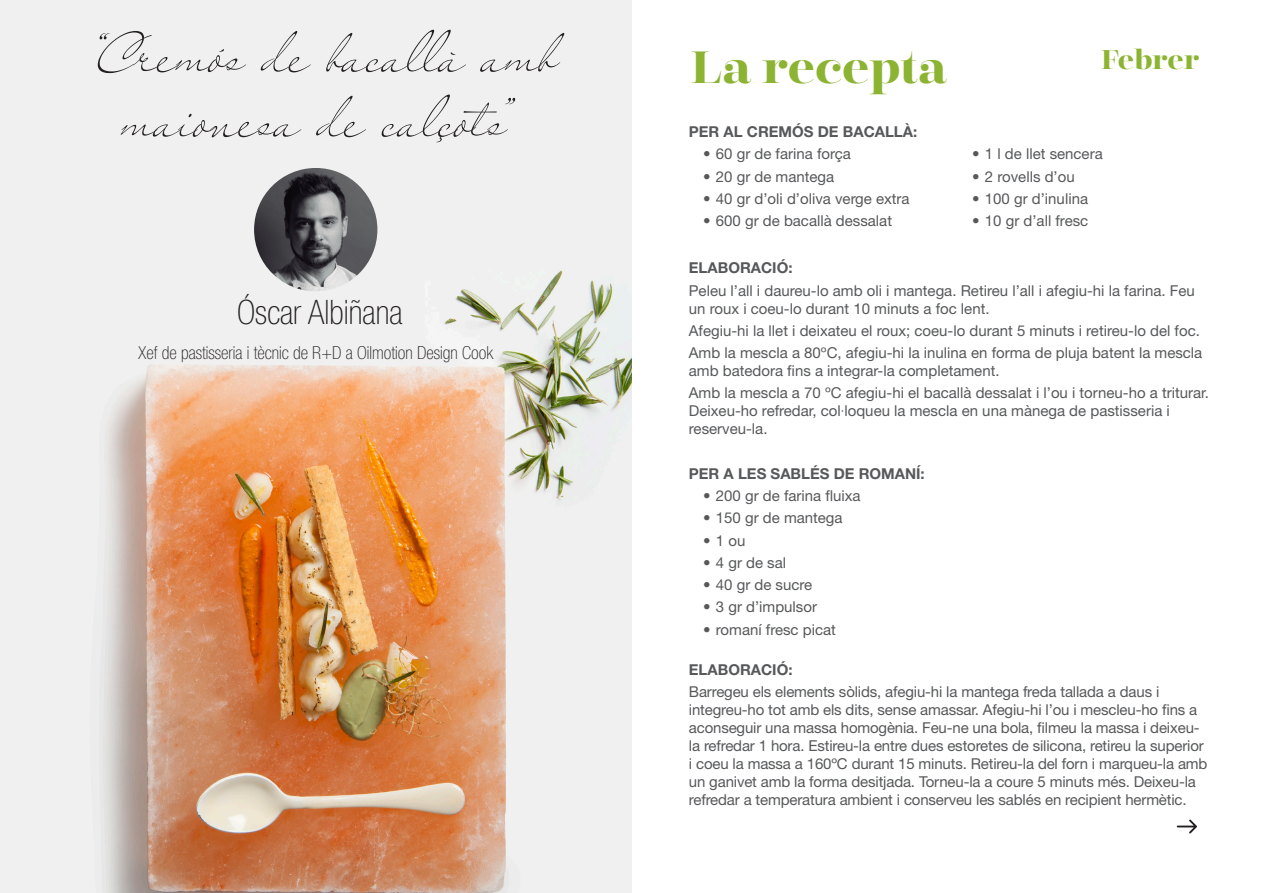
<style>
.page{position:relative;width:1263px;height:893px;background:#fff}
.page>*{position:absolute;margin:0;border:0;box-sizing:border-box;transform-origin:0 0}
.t1{font:54px "Mr Leopolde";letter-spacing:-.03em;color:#231f20}
.t2{font:700 45px "Encorpada Classic";color:#8cb432}
.t3{font:100 condensed 33.75px "Helvetica Neue LT Std";color:#231f20}
.t4{font:700 27px "Encorpada Classic";letter-spacing:-.015em;color:#8cb432}
.t5{font:100 condensed 18px "Helvetica Neue LT Std";color:#231f20}
.t6{font:15px/18px "Helvetica Neue LT Std";color:#57585a}
.t7{font:700 15px "Helvetica Neue LT Std";color:#57585a}
.s1{font-weight:100;font-stretch:condensed}
</style>
<div class="page">
<img style="left:0;top:0;width:631px;height:893px">
<svg style="left:1177px;top:820px;width:20px;height:13px"></svg>
<img style="left:254px;top:168px;width:123px;height:123px;border-radius:62px">
<p class="t1" style="left:81px;top:21px;width:470px">“Cremós de bacallà amb</p>
<p class="t1" style="left:115px;top:86px;width:402px">maionesa de calçots”</p>
<p class="t3" style="left:237px;top:294px;width:167px">Óscar Albiñana</p>
<p class="t5" style="left:138px;top:343px;width:357px">Xef de pastisseria i tècnic de R+D a Oilmotion Design Cook</p>
<p class="t2" style="left:691px;top:36px;width:258px">La recepta</p>
<p class="t7" style="left:689px;top:123px;width:230px">PER AL CREMÓS DE BACALLÀ:</p>
<p class="t6" style="left:703px;top:145px;width:149px">• 60 gr de farina força</p>
<p class="t6" style="left:703px;top:167px;width:133px">• 20 gr de mantega</p>
<p class="t6" style="left:703px;top:189px;width:208px">• 40 gr d’oli d’oliva verge extra</p>
<p class="t6" style="left:703px;top:212px;width:190px">• 600 gr de bacallà dessalat</p>
<p class="t4" style="left:1101px;top:41px;width:100px">Febrer</p>
<p class="t6" style="left:972px;top:145px;width:132px">• 1 l de llet sencera</p>
<p class="t6" style="left:972px;top:167px;width:104px">• 2 rovells d’ou</p>
<p class="t6" style="left:972px;top:189px;width:117px">• 100 gr d’inulina</p>
<p class="t6" style="left:972px;top:212px;width:118px">• 10 gr d’all fresc</p>
<p class="t7" style="left:689px;top:259px;width:105px">ELABORACIÓ:</p>
<p class="t6" style="left:689px;top:281px;width:507px">Peleu l’all i daureu-lo amb oli i mantega. Retireu l’all i afegiu-hi la farina. Feu un roux i coeu-lo durant 10 minuts a foc lent.</p>
<p class="t6" style="left:689px;top:321px;width:512px">Afegiu-hi la llet i deixateu el roux; coeu-lo durant 5 minuts i retireu-lo del foc.</p>
<p class="t6" style="left:689px;top:343px;width:515px">Amb la mescla a 80ºC, afegiu-hi la inulina en forma de pluja batent la mescla amb batedora fins a integrar-la completament.</p>
<p class="t6" style="left:689px;top:384px;width:522px">Amb la mescla a 70 ºC afegiu-hi el bacallà dessalat i l’ou i torneu-ho a triturar.<br>Deixeu-ho refredar, col<span class="s1">∙</span>loqueu la mescla en una mànega de pastisseria i reserveu-la.</p>
<p class="t7" style="left:689px;top:464px;width:237px">PER A LES SABLÉS DE ROMANÍ:</p>
<p class="t6" style="left:703px;top:486px;width:159px">• 200 gr de farina fluixa</p>
<p class="t6" style="left:703px;top:509px;width:141px">• 150 gr de mantega</p>
<p class="t6" style="left:703px;top:531px;width:44px">• 1 ou</p>
<p class="t6" style="left:703px;top:553px;width:85px">• 4 gr de sal</p>
<p class="t6" style="left:703px;top:576px;width:111px">• 40 gr de sucre</p>
<p class="t6" style="left:703px;top:598px;width:115px">• 3 gr d’impulsor</p>
<p class="t6" style="left:703px;top:620px;width:134px">• romaní fresc picat</p>
<p class="t7" style="left:689px;top:660px;width:105px">ELABORACIÓ:</p>
<p class="t6" style="left:689px;top:683px;width:520px">Barregeu els elements sòlids, afegiu-hi la mantega freda tallada a daus i integreu-ho tot amb els dits, sense amassar. Afegiu-hi l’ou i mescleu-ho fins a aconseguir una massa homogènia. Feu-ne una bola, filmeu la massa i deixeu&shy;la refredar 1 hora. Estireu-la entre dues estoretes de silicona, retireu la superior i coeu la massa a 160ºC durant 15 minuts. Retireu-la del forn i marqueu-la amb un ganivet amb la forma desitjada. Torneu-la a coure 5 minuts més. Deixeu-la refredar a temperatura ambient i conserveu les sablés en recipient hermètic.</p>
</div>
